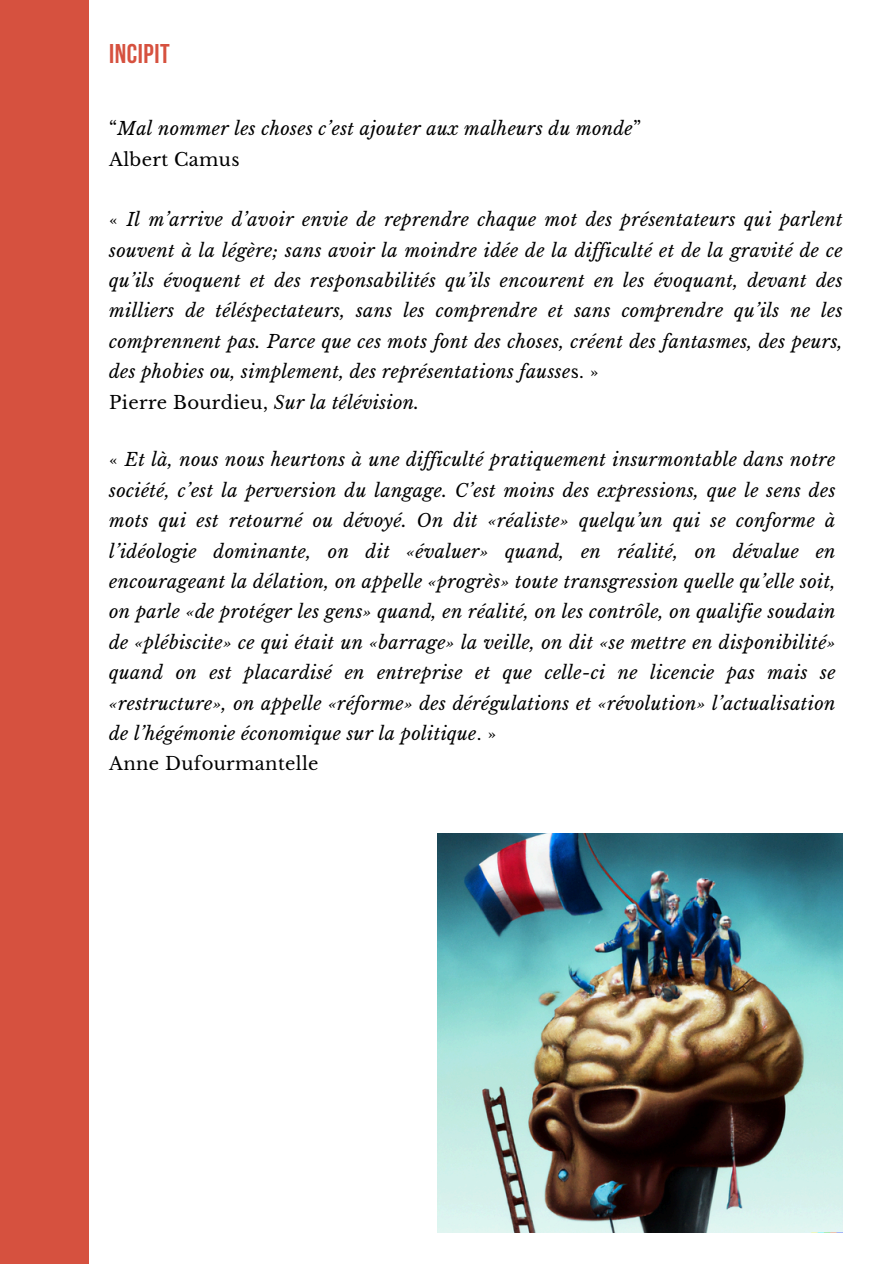
<style>
.page{position:relative;width:894px;height:1264px;background:#fff}
.page>*{position:absolute;margin:0;border:0;box-sizing:border-box;transform-origin:0 0}
.t1{font:700 27px "Bebas Neue";letter-spacing:.02em;color:#d6513f}
.t2{font:italic 18px/30.3px "Libre Baskerville";letter-spacing:.02em;color:#000;text-align:justify}
.t3{font:18px "Libre Baskerville";letter-spacing:.02em;color:#000}
.s1{font-style:normal}
</style>
<div class="page">
<div style="left:0;top:0;width:89px;height:1263px;background:#d6513f"></div>
<img style="left:437px;top:833px;width:405px;height:399px">
<h1 class="t1" style="left:109px;top:43px;width:62px">INCIPIT</h1>
<p class="t2" style="left:109px;top:114px;width:533px"><span class="s1">“</span>Mal nommer les choses c’est ajouter aux malheurs du monde<span class="s1">”</span></p>
<p class="t3" style="left:109px;top:148px;width:132px">Albert Camus</p>
<p class="t2" style="left:109px;top:205px;width:734px"><span class="s1">«</span> Il m’arrive d’avoir envie de reprendre chaque mot des présentateurs qui parlent souvent à la légère; sans avoir la moindre idée de la dif iculté et de la gravité de ce qu’ils évoquent et des responsabilités qu’ils encourent en les évoquant, devant des milliers de téléspectateurs, sans les comprendre et sans comprendre qu’ils ne les comprennent pas. Parce que ces mots font des choses, créent des fantasmes, des peurs, des phobies ou, simplement, des représentations fausse<span class="s1">s. »</span></p>
<p class="t2" style="left:109px;top:387px;width:311px"><span class="s1">Pierre Bourdieu,</span> Sur la télévision.</p>
<p class="t2" style="left:109px;top:445px;width:727px"><span class="s1">«</span> Et là, nous nous heurtons à une dif iculté pratiquement insurmontable dans notre société, c’est la perversion du langage. C’est moins des expressions, que le sens des mots qui est retourné ou dévoyé. On dit «réaliste» quelqu’un qui se conforme à l’idéologie dominante, on dit «évaluer» quand, en réalité, on dévalue en encourageant la délation, on appelle «progrès» toute transgression quelle qu’elle soit, on parle «de protéger les gens» quand, en réalité, on les contrôle, on qualifie soudain de «plébiscite» ce qui était un «barrage» la veille, on dit «se mettre en disponibilité» quand on est placardisé en entreprise et que celle-ci ne licencie pas mais se «restructure», on appelle «réforme» des dérégulations et «révolution» l’actualisation de l’hégémonie économique sur la politique<span class="s1">. »</span></p>
<p class="t3" style="left:109px;top:753px;width:211px">Anne Dufourmantelle</p>
</div>
